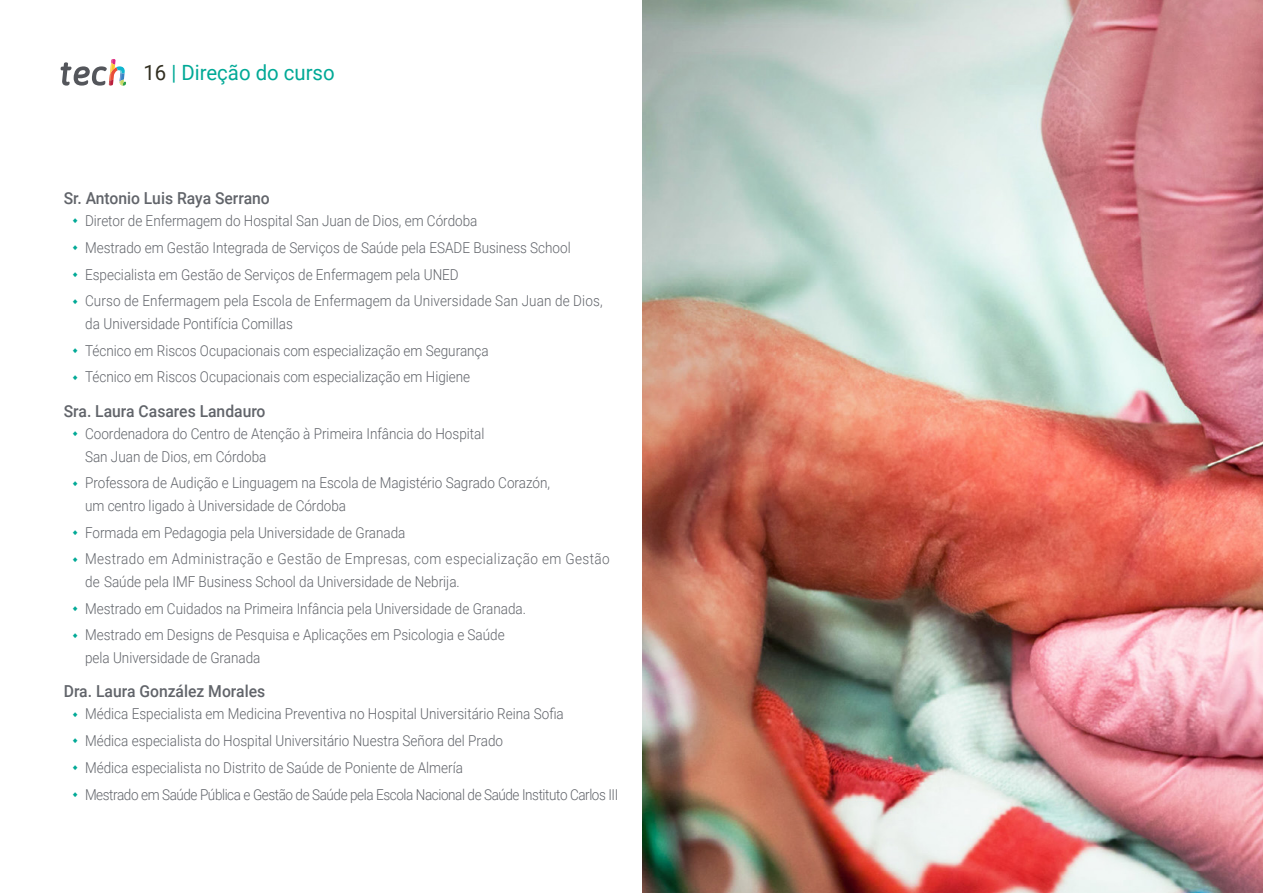
<style>
.page{position:relative;width:1263px;height:893px;background:#fff}
.page>*{position:absolute;margin:0;border:0;box-sizing:border-box;transform-origin:0 0}
.t1{font:21px "Roboto";color:#00a996}
.t2{font:500 16.5px "Roboto";color:#61646a;scale:.95 1}
.t3{font:300 15px/26.7px "Roboto";color:#61646a;scale:.9 1}
.t4{font:300 15px/26.7px "Roboto";letter-spacing:.03em;color:#61646a;scale:.9 1}
.s1{color:#312e20}
</style>
<div class="page">
<svg style="left:61px;top:59px;width:65px;height:27px"></svg>
<img style="left:642px;top:0;width:621px;height:893px">
<h1 class="t1" style="left:144px;top:57px;width:193px"><span class="s1">16</span> | Direção do curso</h1>
<p class="t2" style="left:64px;top:186px;width:218px">Sr. Antonio Luis Raya Serrano</p>
<p class="t3" style="left:85px;top:207px;width:577px">Diretor de Enfermagem do Hospital San Juan de Dios, em Córdoba<br>Mestrado em Gestão Integrada de Serviços de Saúde pela ESADE Business School Especialista em Gestão de Serviços de Enfermagem pela UNED<br>Curso de Enfermagem pela Escola de Enfermagem da Universidade San Juan de Dios,</p>
<p class="t3" style="left:85px;top:310px;width:450px">da Universidade Pontifícia Comillas<br>Técnico em Riscos Ocupacionais com especialização em Segurança<br>Técnico em Riscos Ocupacionais com especialização em Higiene</p>
<p class="t2" style="left:64px;top:399px;width:214px">Sra. Laura Casares Landauro</p>
<p class="t3" style="left:85px;top:422px;width:445px;line-height:22.5px">Coordenadora do Centro de Atenção à Primeira Infância do Hospital<br>San Juan de Dios, em Córdoba</p>
<p class="t3" style="left:85px;top:471px;width:518px;line-height:22.5px">Professora de Audição e Linguagem na Escola de Magistério Sagrado Corazón, um centro ligado à Universidade de Córdoba</p>
<p class="t4" style="left:85px;top:518px;width:584px">Formada em Pedagogia pela Universidade de Granada<br>Mestrado em Administração e Gestão de Empresas, com especialização em Gestão</p>
<p class="t3" style="left:85px;top:568px;width:491px">de Saúde pela IMF Business School da Universidade de Nebrija.<br>Mestrado em Cuidados na Primeira Infância pela Universidade de Granada.<br>Mestrado em Designs de Pesquisa e Aplicações em Psicologia e Saúde</p>
<p class="t3" style="left:85px;top:644px;width:196px">pela Universidade de Granada</p>
<p class="t2" style="left:64px;top:680px;width:213px">Dra. Laura González Morales</p>
<p class="t3" style="left:85px;top:700px;width:594px">Médica Especialista em Medicina Preventiva no Hospital Universitário Reina Sofia<br>Médica especialista do Hospital Universitário Nuestra Señora del Prado<br>Médica especialista no Distrito de Saúde de Poniente de Almería<br>Mestrado em Saúde Pública e Gestão de Saúde pela Escola Nacional de Saúde Instituto Carlos III</p>
</div>
